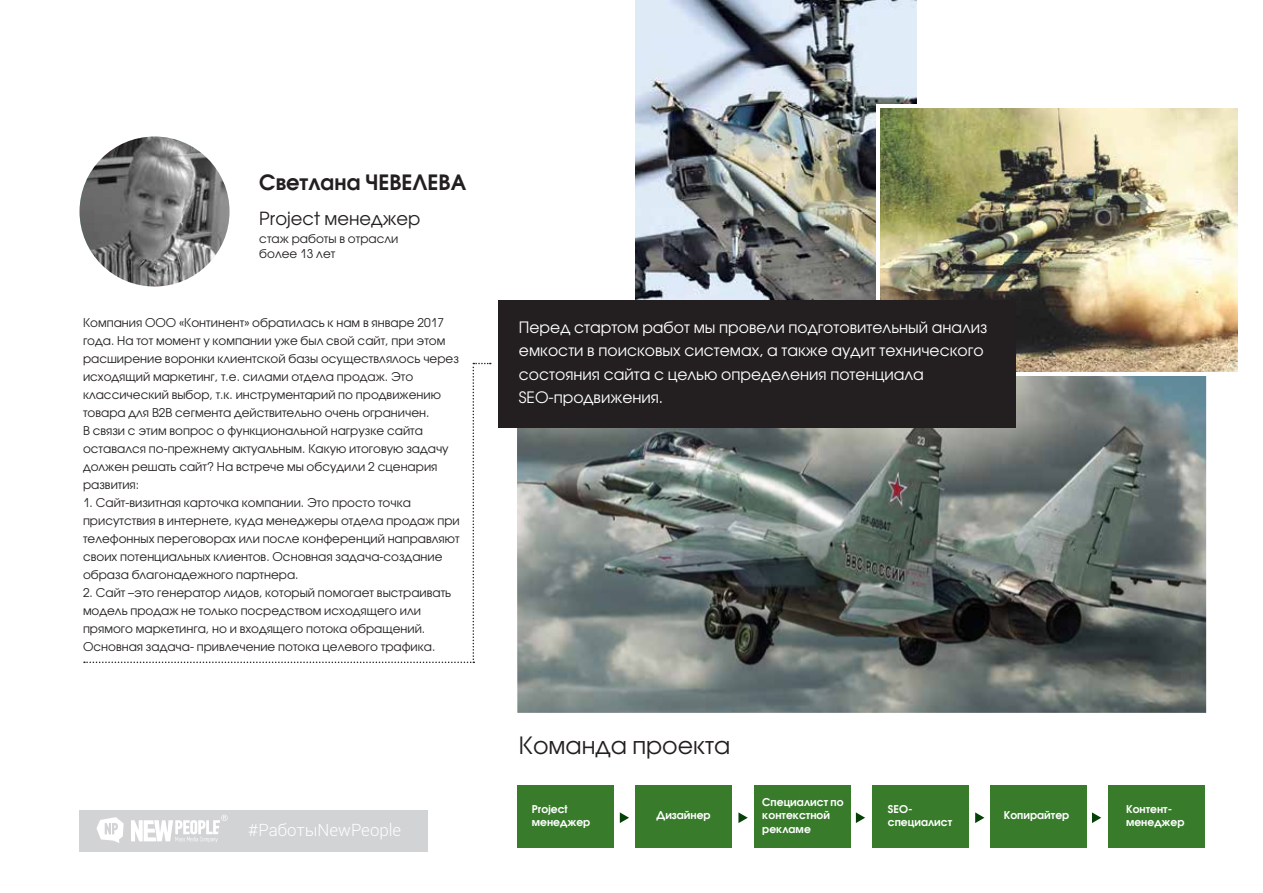
<style>
.page{position:relative;width:1263px;height:893px;background:#fff}
.page>*{position:absolute;margin:0;border:0;box-sizing:border-box;transform-origin:0 0}
.t1{font:23.7px "Avant Garde Gothic C";color:#231f20}
.t2{font:600 21px "Avant Garde Gothic C";color:#231f20}
.t3{font:18px "Avant Garde Gothic C";color:#231f20}
.t4{font:300 16.8px "Roboto";color:#fff}
.t5{font:15.6px/23.4px "Avant Garde Gothic C";color:#fff}
.t6{font:12px/18px "Avant Garde Gothic C";color:#231f20}
.t7{font:600 10.65px/13px "Avant Garde Gothic C";color:#fff}
</style>
<div class="page">
<img style="left:517px;top:376px;width:689px;height:337px">
<div style="left:79px;top:810px;width:349px;height:41px;background:#d1d3d4"></div>
<img style="left:635px;top:0;width:281px;height:300px">
<div style="left:876px;top:105px;width:362px;height:271px;background:#fff"></div>
<img style="left:880px;top:108px;width:358px;height:264px">
<div style="left:498px;top:300px;width:518px;height:127px;background:#231f20"></div>
<div style="left:518px;top:786px;width:96px;height:62px;background:#387c2b"></div>
<div style="left:636px;top:786px;width:96px;height:62px;background:#387c2b"></div>
<div style="left:754px;top:786px;width:96px;height:62px;background:#387c2b"></div>
<div style="left:872px;top:786px;width:96px;height:62px;background:#387c2b"></div>
<div style="left:990px;top:786px;width:96px;height:62px;background:#387c2b"></div>
<div style="left:1108px;top:786px;width:96px;height:62px;background:#387c2b"></div>
<svg style="left:84px;top:363px;width:407px;height:300px"></svg>
<img style="left:80px;top:137px;width:150px;height:150px;border-radius:75px">
<svg style="left:96px;top:817px;width:28px;height:26px"></svg>
<svg style="left:131px;top:815px;width:97px;height:28px"></svg>
<svg style="left:620px;top:812px;width:9px;height:11px"></svg>
<svg style="left:738px;top:812px;width:10px;height:11px"></svg>
<svg style="left:856px;top:812px;width:9px;height:11px"></svg>
<svg style="left:975px;top:812px;width:9px;height:11px"></svg>
<svg style="left:1092px;top:812px;width:9px;height:11px"></svg>
<h2 class="t2" style="left:259px;top:170px;width:208px">Светлана ЧЕВЕЛЕВА</h2>
<h3 class="t3" style="left:259px;top:207px;width:163px">Project менеджер</h3>
<p class="t6" style="left:259px;top:231px;width:141px;line-height:15px">стаж работы в отрасли более 13 лет</p>
<p class="t6" style="left:83px;top:314px;width:377px">Компания ООО «Континент» обратилась к нам в январе 2017 года. На тот момент у компании уже был свой сайт, при этом расширение воронки клиентской базы осуществлялось через исходящий маркетинг, т.е. силами отдела продаж. Это классический выбор, т.к. инструментарий по продвижению товара для В2В сегмента действительно очень ограничен.<br>В связи с этим вопрос о функциональной нагрузке сайта оставался по-прежнему актуальным. Какую итоговую задачу должен решать сайт? На встрече мы обсудили 2 сценария развития:</p>
<p class="t6" style="left:83px;top:494px;width:378px">1. Сайт-визитная карточка компании. Это просто точка присутствия в интернете, куда менеджеры отдела продаж при телефонных переговорах или после конференций направляют своих потенциальных клиентов. Основная задача-создание образа благонадежного партнера.</p>
<p class="t6" style="left:83px;top:584px;width:370px">2. Сайт –это генератор лидов, который помогает выстраивать модель продаж не только посредством исходящего или прямого маркетинга, но и входящего потока обращений.<br>Основная задача- привлечение потока целевого трафика.</p>
<h3 class="t4" style="left:248px;top:818px;width:155px">#РаботыNewPeople</h3>
<h3 class="t5" style="left:519px;top:316px;width:470px">Перед стартом работ мы провели подготовительный анализ емкости в поисковых системах, а также аудит технического состояния сайта с целью определения потенциала SEO-продвижения.</h3>
<h1 class="t1" style="left:519px;top:731px;width:213px">Команда проекта</h1>
<p class="t7" style="left:532px;top:802px;width:60px">Project менеджер</p>
<p class="t7" style="left:657px;top:809px;width:56px">Дизайнер</p>
<p class="t7" style="left:762px;top:796px;width:83px">Специалист по контекстной рекламе</p>
<p class="t7" style="left:888px;top:802px;width:66px">SEO&shy;специалист</p>
<p class="t7" style="left:1004px;top:809px;width:67px">Копирайтер</p>
<p class="t7" style="left:1126px;top:802px;width:60px">Контент&shy;менеджер</p>
</div>
